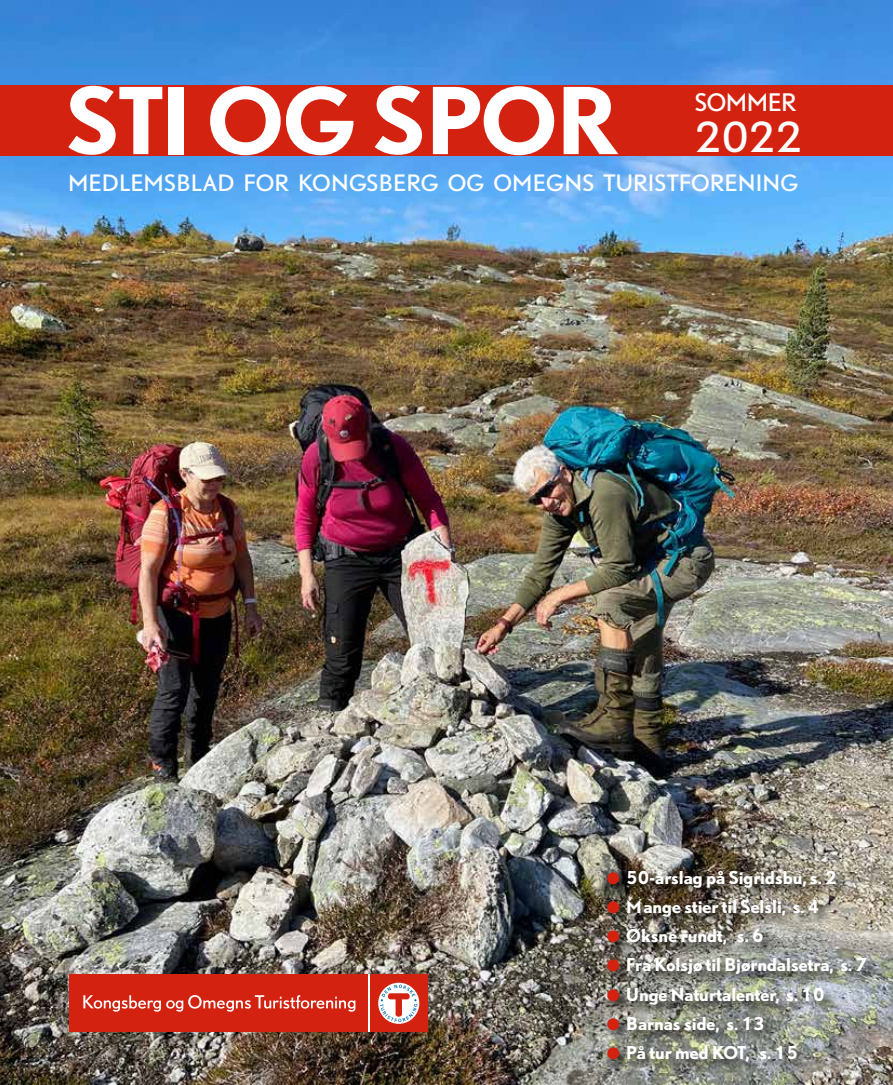
<style>
.page{position:relative;width:893px;height:1085px;background:#fff}
.page>*{position:absolute;margin:0;border:0;box-sizing:border-box;transform-origin:0 0}
.t1{font:700 85.5px "DTL Nobel TOT";color:#fff}
.t2{font:38.55px "DTL Nobel TOT";color:#fff}
.t3{font:22.5px "DTL Nobel TOT";letter-spacing:-.02em;color:#fff}
.t4{font:21px "DTL Nobel TOT";letter-spacing:.01em;color:#fff}
.t5{font:700 16.5px "DTL Nobel TOT";color:#fff}
.s1{color:#d32210}
</style>
<div class="page">
<img style="left:0;top:0;width:893px;height:1084px">
<div style="left:0;top:86px;width:893px;height:70px;background:#d32210"></div>
<div style="left:370px;top:974px;width:58px;height:58px;background:#d32210"></div>
<svg style="left:378px;top:982px;width:41px;height:41px"></svg>
<svg style="left:380px;top:984px;width:37px;height:37px"></svg>
<hr style="left:368px;top:974px;width:2px;height:58px;background:#fff">
<div style="left:69px;top:974px;width:299px;height:58px;background:#d32210"></div>
<svg style="left:83px;top:995px;width:272px;height:16px"></svg>
<div style="left:605px;top:868px;width:276px;height:207px;background:#000;opacity:.83"></div>
<h1 class="t1" style="left:67px;top:60px;width:554px">STI OG SPOR</h1>
<h3 class="t3" style="left:695px;top:87px;width:103px">SOMMER</h3>
<h2 class="t2" style="left:695px;top:111px;width:110px">2022</h2>
<p class="t4" style="left:68px;top:169px;width:732px">MEDLEMSBLAD FOR KONGSBERG OG OMEGNS TURISTFORENING</p>
<p class="t5" style="left:607px;top:865px;width:232px"><span class="s1">●</span> 50-årslag på Sigridsbu, s. 2</p>
<p class="t5" style="left:607px;top:894px;width:214px"><span class="s1">●</span> Mange stier til Selsli, s. 4</p>
<p class="t5" style="left:607px;top:923px;width:159px"><span class="s1">●</span> Øksne rundt, s. 6</p>
<p class="t5" style="left:607px;top:953px;width:262px"><span class="s1">●</span> Fra Kolsjø til Bjørndalsetra, s. 7</p>
<p class="t5" style="left:607px;top:982px;width:220px"><span class="s1">●</span> Unge Naturtalenter, s. 10</p>
<p class="t5" style="left:607px;top:1011px;width:160px"><span class="s1">●</span> Barnas side, s. 13</p>
<p class="t5" style="left:607px;top:1040px;width:193px"><span class="s1">●</span> På tur med KOT, s. 15</p>
</div>
